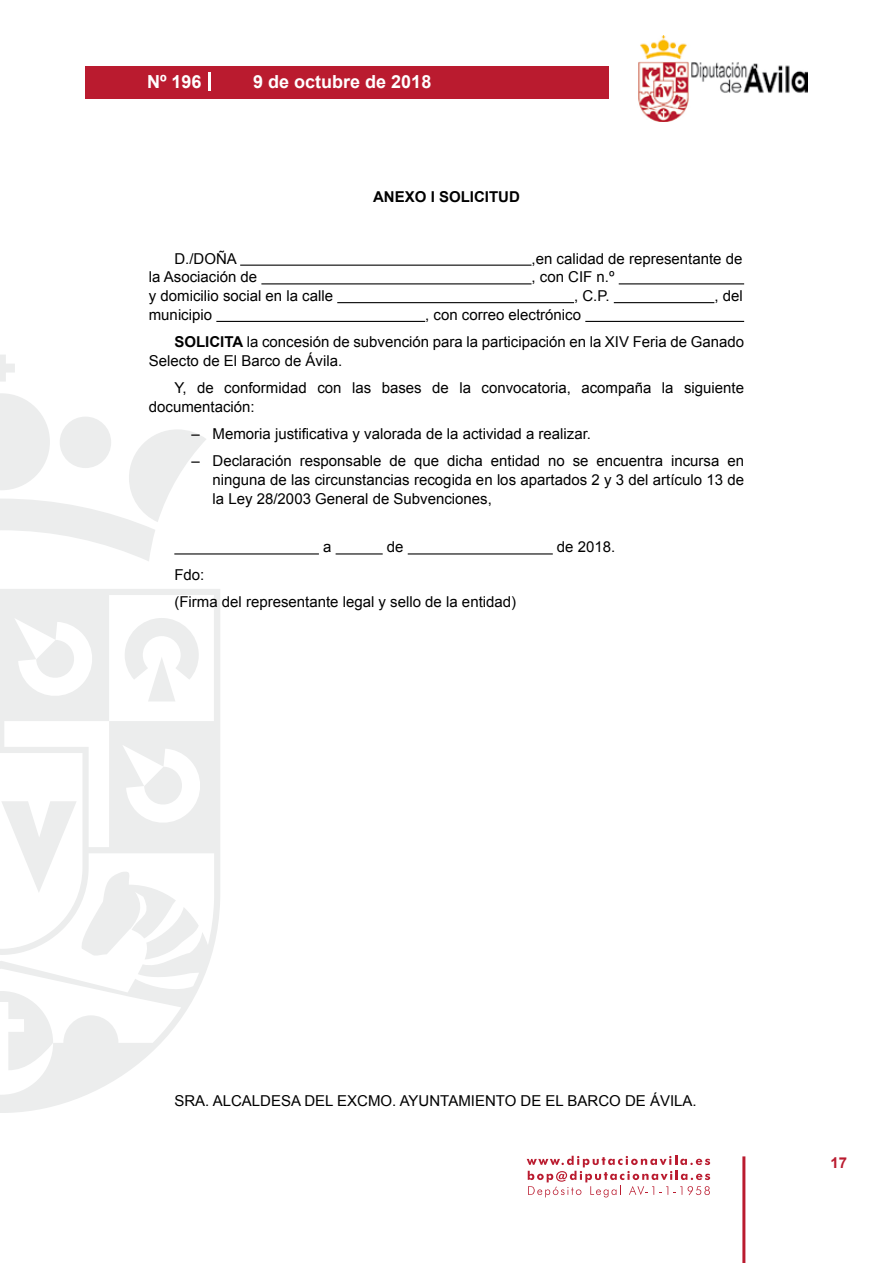
<style>
.page{position:relative;width:893px;height:1263px;background:#fff}
.page>*{position:absolute;margin:0;border:0;box-sizing:border-box;transform-origin:0 0}
.t1{font:700 18px "Arial";color:#fff}
.t2{font:15px/27.3px "Arial";color:#000}
.t3{font:700 15px "Arial";color:#000}
.t4{font:700 15px "Arial";color:#ba1b2f}
.s1{font-weight:700}
</style>
<div class="page">
<svg style="left:527px;top:1156px;width:183px;height:41px"></svg>
<div style="left:85px;top:66px;width:523px;height:33px;background:#ba1b2f"></div>
<img style="left:638px;top:36px;width:170px;height:86px">
<hr style="left:742px;top:1156px;width:3px;height:107px;background:#ba1b2f">
<svg style="left:208px;top:72px;width:2px;height:18px"></svg>
<svg style="left:0;top:355px;width:15px;height:27px"></svg>
<svg style="left:0;top:393px;width:207px;height:168px"></svg>
<svg style="left:0;top:589px;width:220px;height:524px"></svg>
<svg style="left:36px;top:640px;width:40px;height:40px"></svg>
<svg style="left:125px;top:618px;width:74px;height:83px"></svg>
<svg style="left:0;top:991px;width:53px;height:79px"></svg>
<svg style="left:1px;top:767px;width:198px;height:192px"></svg>
<hr style="left:240px;top:265px;width:291px;height:1px;background:#000">
<hr style="left:261px;top:283px;width:270px;height:1px;background:#000">
<hr style="left:619px;top:283px;width:125px;height:1px;background:#000">
<hr style="left:337px;top:302px;width:237px;height:1px;background:#000">
<hr style="left:614px;top:302px;width:100px;height:1px;background:#000">
<hr style="left:216px;top:321px;width:209px;height:1px;background:#000">
<hr style="left:585px;top:321px;width:159px;height:1px;background:#000">
<hr style="left:174px;top:553px;width:145px;height:1px;background:#000">
<hr style="left:336px;top:553px;width:47px;height:1px;background:#000">
<hr style="left:408px;top:553px;width:145px;height:1px;background:#000">
<p class="t1" style="left:147px;top:69px;width:56px">Nº 196</p>
<p class="t1" style="left:253px;top:69px;width:180px">9 de octubre de 2018</p>
<p class="t3" style="left:373px;top:187px;width:148px">ANEXO I SOLICITUD</p>
<p class="t2" style="left:174px;top:245px;width:64px">D./DOÑA</p>
<p class="t2" style="left:531px;top:245px;width:212px">,en calidad de representante de</p>
<p class="t2" style="left:149px;top:264px;width:110px">la Asociación de</p>
<p class="t2" style="left:531px;top:264px;width:85px">, con CIF n.º</p>
<p class="t2" style="left:149px;top:282px;width:186px">y domicilio social en la calle</p>
<p class="t2" style="left:574px;top:282px;width:37px">, C.P.</p>
<p class="t2" style="left:714px;top:282px;width:30px">, del</p>
<p class="t2" style="left:149px;top:301px;width:65px">municipio</p>
<p class="t2" style="left:174px;top:301px;width:571px;text-indent:251px">, con correo electrónico<br><span class="s1">SOLICITA</span> la concesión de subvención para la participación en la XIV Feria de Ganado</p>
<p class="t2" style="left:174px;top:347px;width:571px;text-indent:-26px">Selecto de El Barco de Ávila.<br>Y, de conformidad con las bases de la convocatoria, acompaña la siguiente</p>
<p class="t2" style="left:149px;top:393px;width:107px">documentación:</p>
<p class="t2" style="left:191px;top:420px;width:401px">– Memoria justificativa y valorada de la actividad a realizar.</p>
<p class="t2" style="left:213px;top:452px;width:533px;line-height:18.8px;text-align:justify;text-indent:-21px">– Declaración responsable de que dicha entidad no se encuentra incursa en ninguna de las circunstancias recogida en los apartados 2 y 3 del artículo 13 de la Ley 28/2003 General de Subvenciones,</p>
<p class="t2" style="left:323px;top:534px;width:10px">a</p>
<p class="t2" style="left:387px;top:534px;width:18px">de</p>
<p class="t2" style="left:557px;top:534px;width:60px">de 2018.</p>
<p class="t2" style="left:174px;top:561px;width:343px">Fdo:<br>(Firma del representante legal y sello de la entidad)</p>
<p class="t2" style="left:174px;top:1087px;width:524px">SRA. ALCALDESA DEL EXCMO. AYUNTAMIENTO DE EL BARCO DE ÁVILA.</p>
<p class="t4" style="left:831px;top:1153px;width:18px">17</p>
</div>
